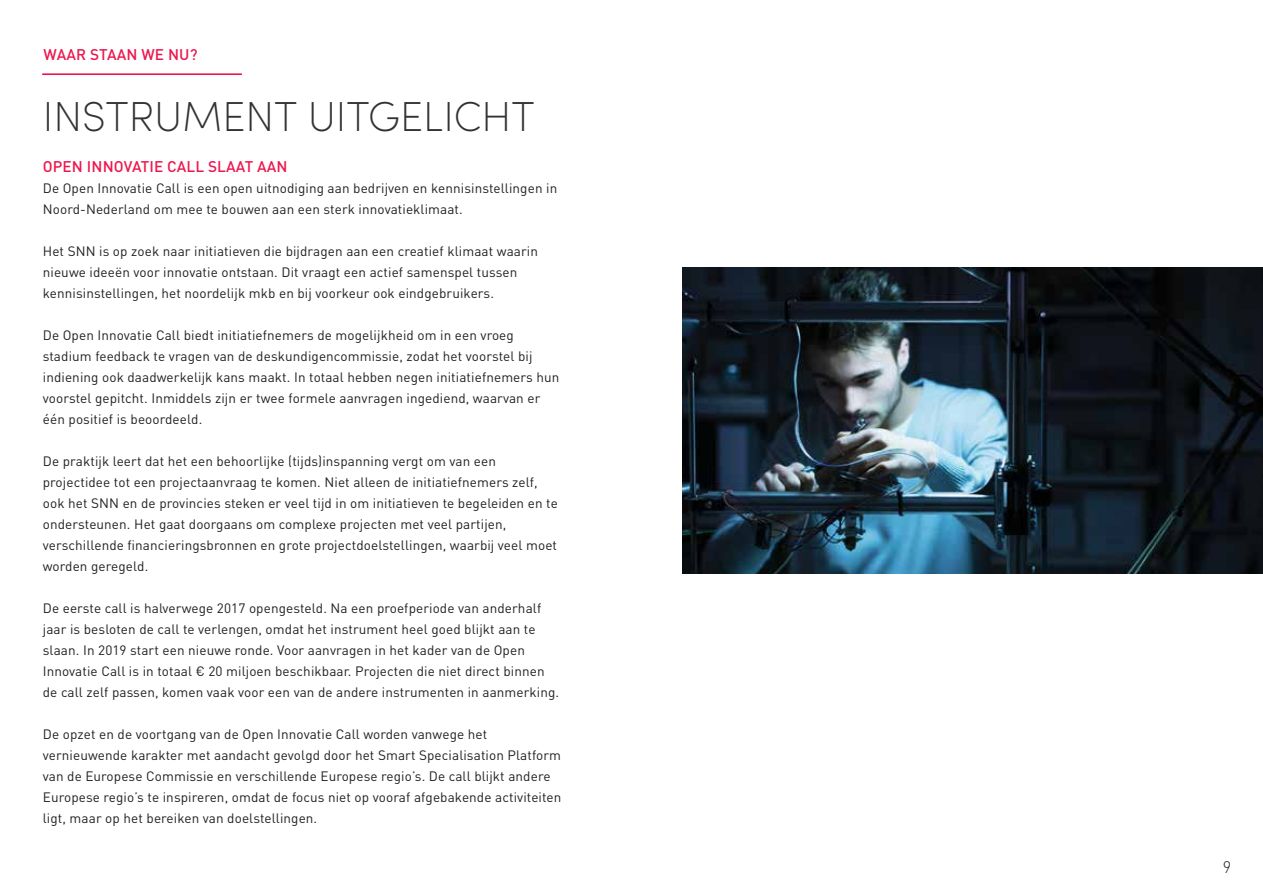
<style>
.page{position:relative;width:1263px;height:893px;background:#fff}
.page>*{position:absolute;margin:0;border:0;box-sizing:border-box;transform-origin:0 0}
.t1{font:200 42px "Sofia Pro";color:#333132}
.t2{font:300 16.5px "DIN Pro";color:#231f20}
.t3{font:500 15.3px "DIN Pro";letter-spacing:.01em;color:#ed174d}
.t4{font:13.5px/21px "DIN Pro";letter-spacing:.01em;color:#231f20}
</style>
<div class="page">
<hr style="left:42px;top:73px;width:200px;height:2px;background:#ed174d">
<img style="left:683px;top:267px;width:580px;height:307px">
<p class="t3" style="left:43px;top:42px;width:155px">WAAR STAAN WE NU?</p>
<h1 class="t1" style="left:43px;top:87px;width:493px">INSTRUMENT UITGELICHT</h1>
<p class="t3" style="left:43px;top:154px;width:246px">OPEN INNOVATIE CALL SLAAT AAN</p>
<p class="t4" style="left:43px;top:177px;width:516px">De Open Innovatie Call is een open uitnodiging aan bedrijven en kennisinstellingen in<br>Noord-Nederland om mee te bouwen aan een sterk innovatieklimaat.</p>
<p class="t4" style="left:43px;top:240px;width:497px">Het SNN is op zoek naar initiatieven die bijdragen aan een creatief klimaat waarin nieuwe ideeën voor innovatie ontstaan. Dit vraagt een actief samenspel tussen kennisinstellingen, het noordelijk mkb en bij voorkeur ook eindgebruikers.</p>
<p class="t4" style="left:43px;top:324px;width:518px">De Open Innovatie Call biedt initiatiefnemers de mogelijkheid om in een vroeg stadium feedback te vragen van de deskundigencommissie, zodat het voorstel bij indiening ook daadwerkelijk kans maakt. In totaal hebben negen initiatiefnemers hun voorstel gepitcht. Inmiddels zijn er twee formele aanvragen ingediend, waarvan er één positief is beoordeeld.</p>
<p class="t4" style="left:43px;top:450px;width:516px">De praktijk leert dat het een behoorlijke (tijds)inspanning vergt om van een projectidee tot een projectaanvraag te komen. Niet alleen de initiatiefnemers zelf, ook het SNN en de provincies steken er veel tijd in om initiatieven te begeleiden en te ondersteunen. Het gaat doorgaans om complexe projecten met veel partijen, verschillende financieringsbronnen en grote projectdoelstellingen, waarbij veel moet worden geregeld.</p>
<p class="t4" style="left:43px;top:597px;width:518px">De eerste call is halverwege 2017 opengesteld. Na een proefperiode van anderhalf jaar is besloten de call te verlengen, omdat het instrument heel goed blijkt aan te slaan. In 2019 start een nieuwe ronde. Voor aanvragen in het kader van de Open Innovatie Call is in totaal € 20 miljoen beschikbaar. Projecten die niet direct binnen de call zelf passen, komen vaak voor een van de andere instrumenten in aanmerking.</p>
<p class="t4" style="left:43px;top:723px;width:520px">De opzet en de voortgang van de Open Innovatie Call worden vanwege het vernieuwende karakter met aandacht gevolgd door het Smart Specialisation Platform van de Europese Commissie en verschillende Europese regio’s. De call blijkt andere Europese regio’s te inspireren, omdat de focus niet op vooraf afgebakende activiteiten ligt, maar op het bereiken van doelstellingen.</p>
<p class="t2" style="left:1223px;top:854px;width:10px">9</p>
</div>
